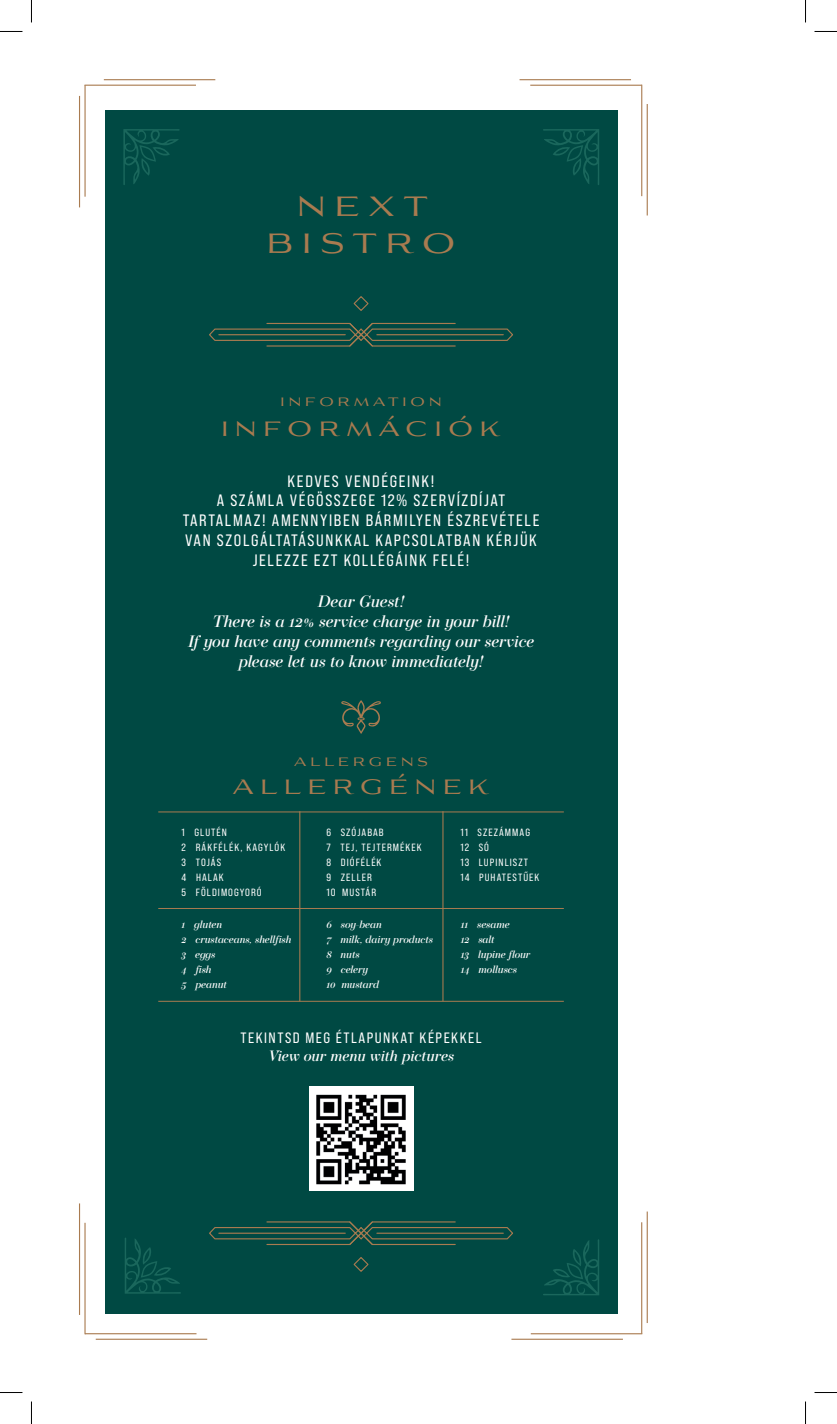
<style>
.page{position:relative;width:837px;height:1424px;background:#fff}
.page>*{position:absolute;margin:0;border:0;box-sizing:border-box;transform-origin:0 0}
.t1{font:30.9px/37.2px "Aviano Flare";letter-spacing:.3em;color:#a97b50;text-align:center}
.t2{font:22.95px "Aviano Flare";letter-spacing:.3em;color:#a97b50}
.t3{font:16.5px/19.8px "Bebas Neue Pro Sm E Rg";letter-spacing:.1em;color:#fff;text-align:center}
.t4{font:italic 500 16.5px/19.8px "Operetta 12";color:#fff;text-align:center}
.t5{font:15px "Bebas Neue Pro Sm E Rg";letter-spacing:.1em;color:#fff}
.t6{font:italic 500 15px "Operetta 12";color:#fff}
.t7{font:13.5px "Aviano Flare";letter-spacing:.3em;color:#a97b50}
.t8{font:10.5px/15px "Bebas Neue Pro Sm E Rg";letter-spacing:.1em;color:#fff}
.t9{font:italic 500 10.5px/15px "Operetta 12";color:#fff}
</style>
<div class="page">
<div style="left:105px;top:110px;width:512px;height:1203px;background:#004943"></div>
<svg style="left:209px;top:322px;width:304px;height:25px"></svg>
<hr style="left:377px;top:334px;width:126px;height:1px;background:#a97b50">
<hr style="left:219px;top:334px;width:126px;height:1px;background:#a97b50">
<svg style="left:353px;top:296px;width:16px;height:15px"></svg>
<svg style="left:209px;top:1221px;width:304px;height:24px"></svg>
<hr style="left:219px;top:1232px;width:126px;height:1px;background:#a97b50">
<hr style="left:377px;top:1232px;width:126px;height:1px;background:#a97b50">
<svg style="left:353px;top:1257px;width:16px;height:15px"></svg>
<hr style="left:519px;top:79px;width:112px;height:1px;background:#a97b50">
<hr style="left:647px;top:104px;width:1px;height:111px;background:#a97b50">
<hr style="left:530px;top:85px;width:112px;height:1px;background:#a97b50">
<hr style="left:641px;top:85px;width:1px;height:111px;background:#a97b50">
<hr style="left:79px;top:96px;width:1px;height:111px;background:#a97b50">
<hr style="left:104px;top:79px;width:111px;height:1px;background:#a97b50">
<hr style="left:84px;top:85px;width:2px;height:112px;background:#a97b50">
<hr style="left:84px;top:85px;width:112px;height:1px;background:#a97b50">
<hr style="left:96px;top:1338px;width:111px;height:1px;background:#a97b50">
<hr style="left:79px;top:1203px;width:1px;height:112px;background:#a97b50">
<hr style="left:85px;top:1333px;width:111px;height:1px;background:#a97b50">
<hr style="left:84px;top:1222px;width:2px;height:112px;background:#a97b50">
<hr style="left:647px;top:1211px;width:1px;height:112px;background:#a97b50">
<hr style="left:511px;top:1338px;width:112px;height:1px;background:#a97b50">
<hr style="left:641px;top:1222px;width:1px;height:111px;background:#a97b50">
<hr style="left:531px;top:1333px;width:111px;height:1px;background:#a97b50">
<hr style="left:158px;top:908px;width:406px;height:1px;background:#a97b50">
<hr style="left:158px;top:811px;width:406px;height:1px;background:#a97b50">
<hr style="left:158px;top:1001px;width:406px;height:1px;background:#a97b50">
<hr style="left:299px;top:811px;width:1px;height:190px;background:#a97b50">
<hr style="left:442px;top:811px;width:1px;height:190px;background:#a97b50">
<svg style="left:341px;top:700px;width:40px;height:34px"></svg>
<svg style="left:543px;top:129px;width:56px;height:56px"></svg>
<svg style="left:123px;top:129px;width:57px;height:56px"></svg>
<svg style="left:125px;top:1238px;width:56px;height:55px"></svg>
<svg style="left:543px;top:1239px;width:56px;height:56px"></svg>
<div style="left:309px;top:1086px;width:104px;height:105px;background:#fff"></div>
<img style="left:316px;top:1094px;width:90px;height:91px">
<svg style="left:0;top:31px;width:22px;height:1px"></svg>
<svg style="left:814px;top:31px;width:23px;height:1px"></svg>
<svg style="left:0;top:1392px;width:22px;height:1px"></svg>
<svg style="left:814px;top:1392px;width:23px;height:1px"></svg>
<svg style="left:31px;top:0;width:1px;height:22px"></svg>
<svg style="left:31px;top:1401px;width:1px;height:23px"></svg>
<svg style="left:805px;top:0;width:1px;height:22px"></svg>
<svg style="left:805px;top:1401px;width:1px;height:23px"></svg>
<h1 class="t1" style="left:267px;top:186px;width:190px">NEXT<br>BISTRO</h1>
<p class="t7" style="left:281px;top:393px;width:162px">INFORMATION</p>
<h2 class="t2" style="left:221px;top:415px;width:280px">INFORMÁCIÓK</h2>
<p class="t3" style="left:183px;top:471px;width:358px">KEDVES VENDÉGEINK!<br>A SZÁMLA VÉGÖSSZEGE 12% SZERVÍZDÍJAT TARTALMAZ! AMENNYIBEN BÁRMILYEN ÉSZREVÉTELE VAN SZOLGÁLTATÁSUNKKAL KAPCSOLATBAN KÉRJÜK JELEZZE EZT KOLLÉGÁINK FELÉ!</p>
<p class="t4" style="left:188px;top:592px;width:347px">Dear Guest!<br>There is a 12% service charge in your bill!<br>If you have any comments regarding our service please let us to know immediately!</p>
<p class="t7" style="left:294px;top:753px;width:135px">ALLERGENS</p>
<h2 class="t2" style="left:233px;top:773px;width:257px">ALLERGÉNEK</h2>
<p class="t8" style="left:182px;top:825px;width:105px">1 GLUTÉN<br>2 RÁKFÉLÉK, KAGYLÓK<br>3 TOJÁS<br>4 HALAK<br>5 FÖLDIMOGYORÓ</p>
<p class="t9" style="left:182px;top:917px;width:111px">1 gluten<br>2 crustaceans, shellfish<br>3 eggs<br>4 fish<br>5 peanut</p>
<p class="t8" style="left:326px;top:825px;width:97px">6 SZÓJABAB<br>7 TEJ, TEJTERMÉKEK<br>8 DIÓFÉLÉK<br>9 ZELLER<br>10 MUSTÁR</p>
<p class="t8" style="left:460px;top:825px;width:81px">11 SZEZÁMMAG<br>12 SÓ<br>13 LUPINLISZT<br>14 PUHATESTŰEK</p>
<p class="t9" style="left:326px;top:917px;width:108px">6 soy-bean<br>7 milk, dairy products<br>8 nuts<br>9 celery<br>10 mustard</p>
<p class="t9" style="left:461px;top:917px;width:71px">11 sesame<br>12 salt<br>13 lupine flour<br>14 molluscs</p>
<p class="t5" style="left:240px;top:1028px;width:243px">TEKINTSD MEG ÉTLAPUNKAT KÉPEKKEL</p>
<p class="t6" style="left:268px;top:1047px;width:187px">View our menu with pictures</p>
</div>
